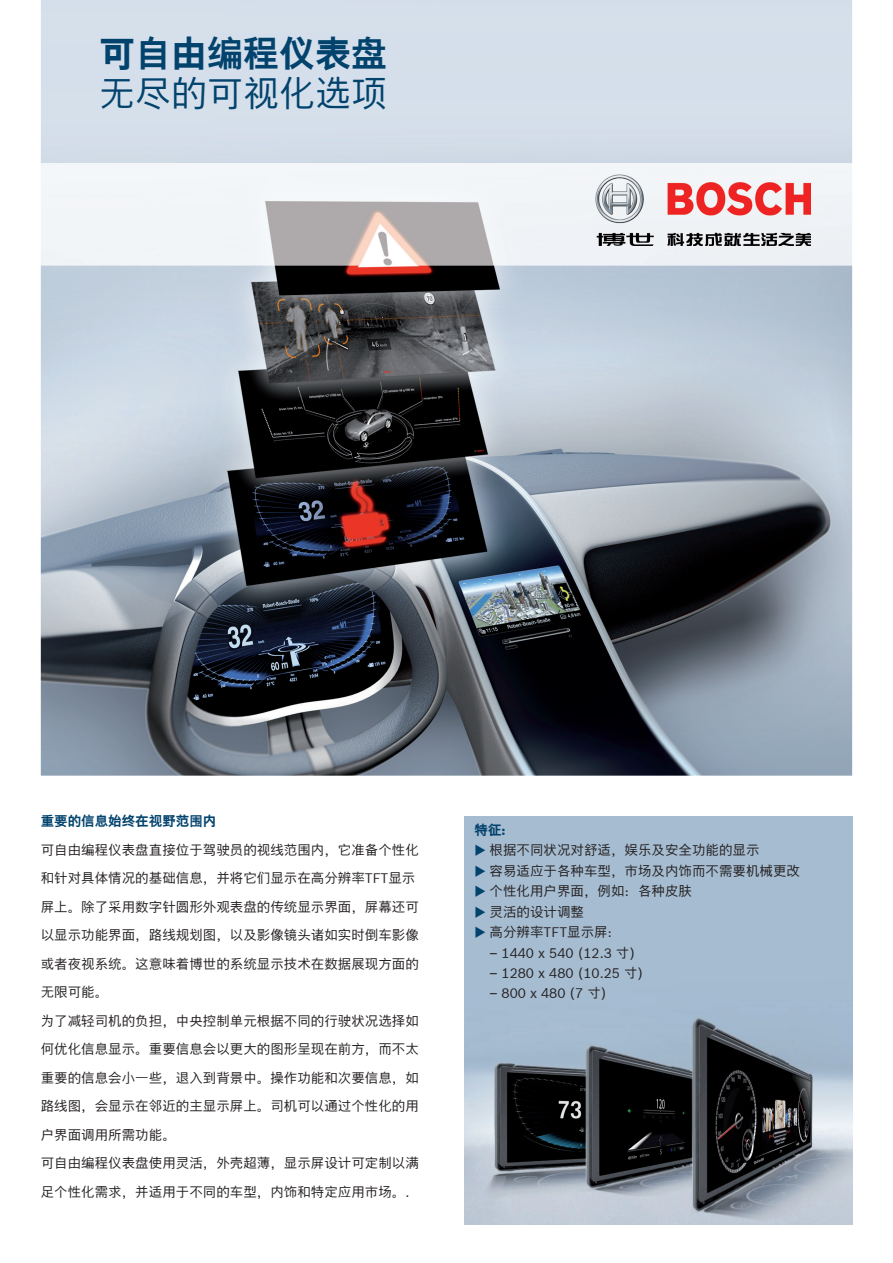
<style>
.page{position:relative;width:893px;height:1263px;background:#fff}
.page>*{position:absolute;margin:0;border:0;box-sizing:border-box;transform-origin:0 0}
.t1{font:700 36px "Bosch Sans CHS";color:#02436d}
.t2{font:36px "Bosch Sans CHS";color:#02436d}
.t3{font:13.5px/28.5px "Bosch Sans CHS";color:#231f20}
.t4{font:700 13.5px "Bosch Sans CHS";color:#02436d}
.s1{color:#02436d}
</style>
<div class="page">
<img style="left:41px;top:0;width:811px;height:776px">
<img style="left:41px;top:163px;width:811px;height:102px">
<img style="left:464px;top:816px;width:388px;height:409px">
<img style="left:595px;top:175px;width:216px;height:71px">
<h1 class="t1" style="left:99px;top:26px;width:290px">可自由编程仪表盘</h1>
<h1 class="t2" style="left:99px;top:68px;width:290px">无尽的可视化选项</h1>
<p class="t4" style="left:41px;top:811px;width:177px">重要的信息始终在视野范围内</p>
<p class="t3" style="left:41px;top:835px;width:379px">可自由编程仪表盘直接位于驾驶员的视线范围内，它准备个性化和针对具体情况的基础信息，并将它们显示在高分辨率TFT显示屏上。除了采用数字针圆形外观表盘的传统显示界面，屏幕还可以显示功能界面，路线规划图，以及影像镜头诸如实时倒车影像或者夜视系统。这意味着博世的系统显示技术在数据展现方面的无限可能。<br>为了减轻司机的负担，中央控制单元根据不同的行驶状况选择如何优化信息显示。重要信息会以更大的图形呈现在前方，而不太重要的信息会小一些，退入到背景中。操作功能和次要信息，如路线图，会显示在邻近的主显示屏上。司机可以通过个性化的用户界面调用所需功能。<br>可自由编程仪表盘使用灵活，外壳超薄，显示屏设计可定制以满足个性化需求，并适用于不同的车型，内饰和特定应用市场。.</p>
<p class="t4" style="left:475px;top:820px;width:33px">特征:</p>
<p class="t3" style="left:475px;top:836px;width:286px"><span class="s1">◆</span> 根据不同状况对舒适，娱乐及安全功能的显示</p>
<p class="t3" style="left:475px;top:856px;width:327px"><span class="s1">◆</span> 容易适应于各种车型，市场及内饰而不需要机械更改</p>
<p class="t3" style="left:475px;top:877px;width:219px"><span class="s1">◆</span> 个性化用户界面，例如：各种皮肤</p>
<p class="t3" style="left:475px;top:897px;width:111px"><span class="s1">◆</span> 灵活的设计调整</p>
<p class="t3" style="left:475px;top:917px;width:139px"><span class="s1">◆</span> 高分辨率TFT显示屏:</p>
<p class="t3" style="left:490px;top:938px;width:147px">– 1440 x 540 (12.3 寸)</p>
<p class="t3" style="left:490px;top:958px;width:155px">– 1280 x 480 (10.25 寸)</p>
<p class="t3" style="left:490px;top:979px;width:119px">– 800 x 480 (7 寸)</p>
</div>
